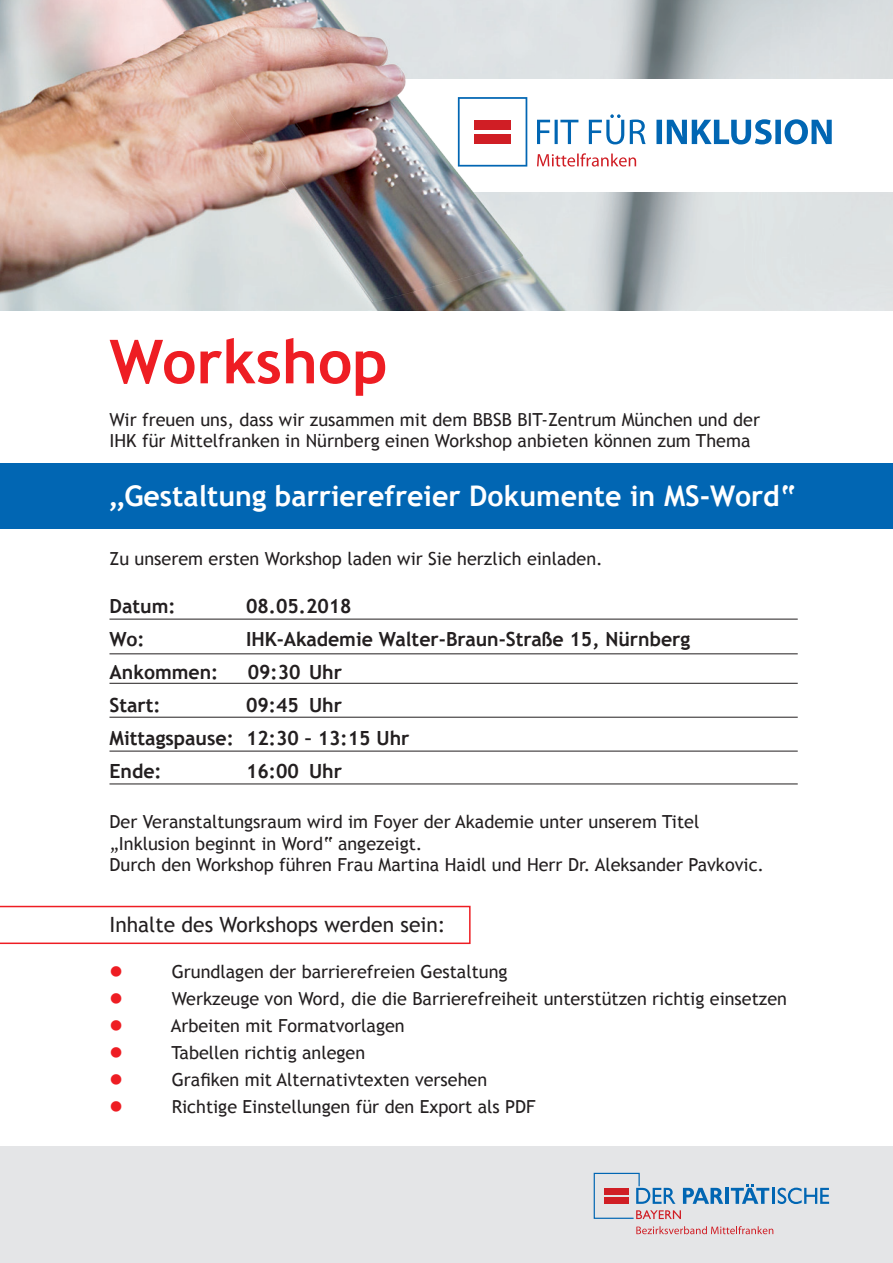
<style>
.page{position:relative;width:893px;height:1263px;background:#fff}
.page>*{position:absolute;margin:0;border:0;box-sizing:border-box;transform-origin:0 0}
.t1{font:700 60.75px "Trebuchet MS";color:#ee1d23}
.t2{font:700 28.5px "Trebuchet MS";color:#fff}
.t3{font:21px "Trebuchet MS";color:#231f20}
.t4{font:700 19.5px/33px "Trebuchet MS";color:#231f20}
.t5{font:18px/21.6px "Trebuchet MS";color:#231f20}
.t6{font:18px "Wingdings";color:#ee1d23}
</style>
<div class="page">
<img style="left:0;top:0;width:893px;height:310px">
<div style="left:349px;top:79px;width:544px;height:112px;background:#fff"></div>
<div style="left:0;top:463px;width:893px;height:66px;background:#0166b3"></div>
<svg style="left:0;top:906px;width:471px;height:38px"></svg>
<svg style="left:739px;top:119px;width:93px;height:25px"></svg>
<div style="left:0;top:1146px;width:893px;height:117px;background:#e4e5e7"></div>
<svg style="left:636px;top:1226px;width:137px;height:8px"></svg>
<hr style="left:725px;top:1188px;width:3px;height:16px;background:#0166b3">
<svg style="left:731px;top:1184px;width:38px;height:20px"></svg>
<hr style="left:772px;top:1188px;width:3px;height:16px;background:#0166b3">
<svg style="left:777px;top:1187px;width:52px;height:17px"></svg>
<svg style="left:593px;top:1172px;width:130px;height:47px"></svg>
<hr style="left:109px;top:619px;width:689px;height:1px;background:#231f20">
<hr style="left:109px;top:683px;width:689px;height:1px;background:#231f20">
<hr style="left:109px;top:653px;width:689px;height:1px;background:#231f20">
<hr style="left:109px;top:717px;width:689px;height:1px;background:#231f20">
<hr style="left:109px;top:751px;width:689px;height:1px;background:#231f20">
<hr style="left:109px;top:783px;width:689px;height:1px;background:#231f20">
<img style="left:0;top:0;width:739px;height:309px">
<h1 class="t1" style="left:109px;top:324px;width:280px">Workshop</h1>
<p class="t5" style="left:109px;top:409px;width:652px">Wir freuen uns, dass wir zusammen mit dem BBSB BIT-Zentrum München und der<br>IHK für Mittelfranken in Nürnberg einen Workshop anbieten können zum Thema</p>
<h2 class="t2" style="left:109px;top:478px;width:689px">„Gestaltung barrierefreier Dokumente in MS-Word“</h2>
<p class="t5" style="left:109px;top:548px;width:495px">Zu unserem ersten Workshop laden wir Sie herzlich einladen.</p>
<p class="t4" style="left:109px;top:590px;width:68px">Datum:</p>
<p class="t4" style="left:246px;top:590px;width:107px">08.05.2018</p>
<p class="t4" style="left:109px;top:623px;width:37px">Wo:</p>
<p class="t4" style="left:246px;top:623px;width:446px">IHK-Akademie Walter-Braun-Straße 15, Nürnberg</p>
<p class="t4" style="left:109px;top:656px;width:110px">Ankommen:</p>
<p class="t4" style="left:248px;top:656px;width:96px">09:30 Uhr</p>
<p class="t4" style="left:109px;top:689px;width:53px">Start:</p>
<p class="t4" style="left:109px;top:689px;width:302px;text-indent:136px">09:45 Uhr<br>Mittagspause: 12:30 – 13:15 Uhr<br>Ende:</p>
<p class="t4" style="left:246px;top:755px;width:98px">16:00 Uhr</p>
<p class="t5" style="left:109px;top:811px;width:656px">Der Veranstaltungsraum wird im Foyer der Akademie unter unserem Titel „Inklusion beginnt in Word“ angezeigt.<br>Durch den Workshop führen Frau Martina Haidl und Herr Dr. Aleksander Pavkovic.</p>
<p class="t3" style="left:109px;top:912px;width:338px">Inhalte des Workshops werden sein:</p>
<p class="t6" style="left:109px;top:962px;width:15px">●</p>
<p class="t5" style="left:172px;top:961px;width:337px">Grundlagen der barrierefreien Gestaltung</p>
<p class="t6" style="left:109px;top:989px;width:15px">●</p>
<p class="t5" style="left:172px;top:988px;width:617px">Werkzeuge von Word, die die Barrierefreiheit unterstützen richtig einsetzen</p>
<p class="t6" style="left:109px;top:1016px;width:15px">●</p>
<p class="t5" style="left:171px;top:1015px;width:235px">Arbeiten mit Formatvorlagen</p>
<p class="t6" style="left:109px;top:1043px;width:15px">●</p>
<p class="t5" style="left:171px;top:1042px;width:195px">Tabellen richtig anlegen</p>
<p class="t6" style="left:109px;top:1070px;width:15px">●</p>
<p class="t5" style="left:172px;top:1069px;width:317px">Grafiken mit Alternativtexten versehen</p>
<p class="t6" style="left:109px;top:1097px;width:15px">●</p>
<p class="t5" style="left:172px;top:1096px;width:365px">Richtige Einstellungen für den Export als PDF</p>
</div>
